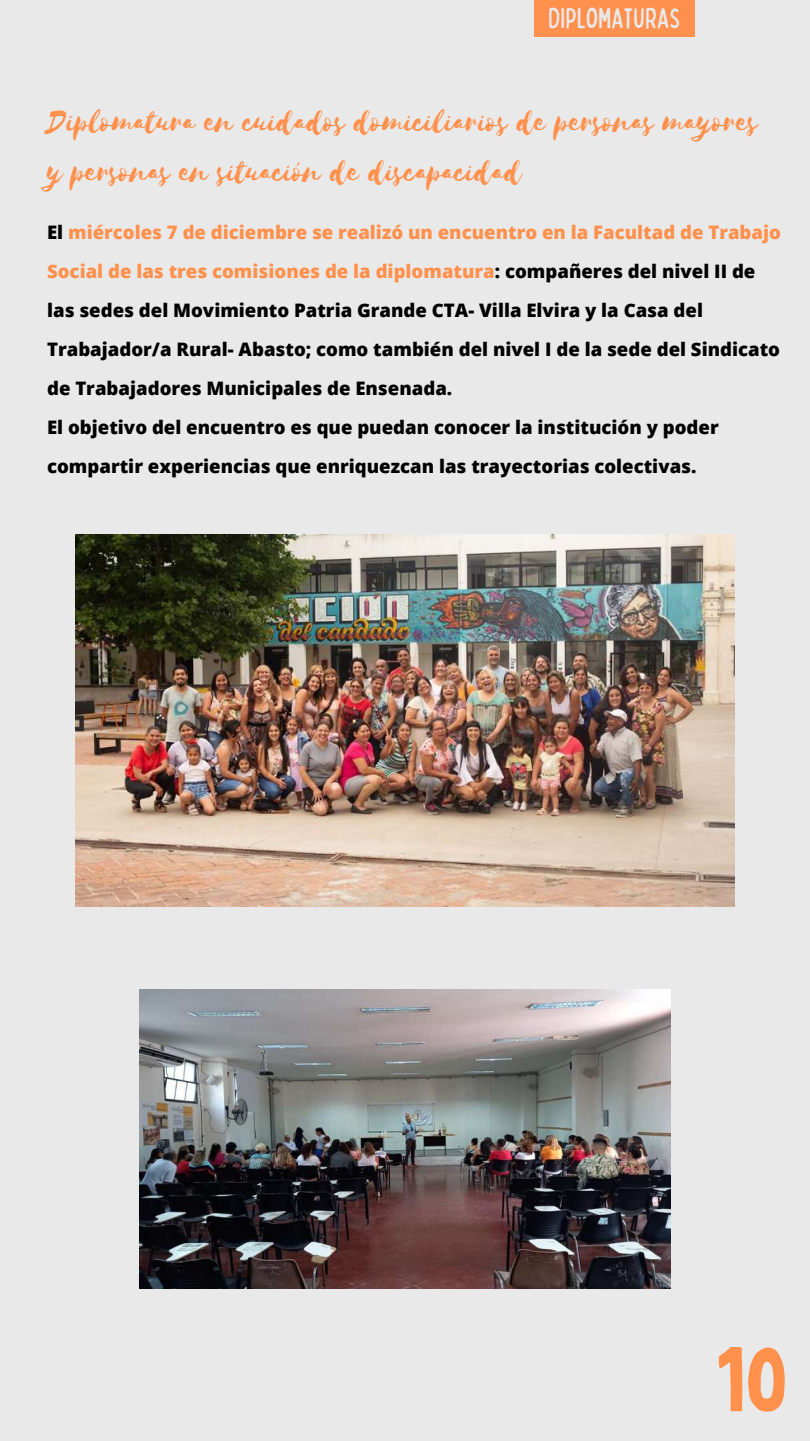
<style>
.page{position:relative;width:810px;height:1441px;background:#fff}
.page>*{position:absolute;margin:0;border:0;box-sizing:border-box;transform-origin:0 0}
.t1{font:90px "Bobby Jones";color:#ff914d}
.t2{font:35.7px/49.8px "Selima";color:#ff914d}
.t3{font:condensed 29.1px "Bobby Jones Soft";color:#e9e9e9}
.t4{font:800 18.6px/39px "Open Sans";color:#000}
.s1{color:#ff914d}
</style>
<div class="page">
<div style="left:0;top:0;width:810px;height:1440px;background:#e9e9e9"></div>
<div style="left:534px;top:0;width:160px;height:37px;background:#ff904e"></div>
<img style="left:75px;top:535px;width:659px;height:371px">
<img style="left:139px;top:989px;width:532px;height:299px">
<h3 class="t3" style="left:548px;top:-1px;width:135px">DIPLOMATURAS</h3>
<h2 class="t2" style="left:47px;top:98px;width:713px">Diplomatura en cuidados domiciliarios de personas mayores y personas en situación de discapacidad</h2>
<p class="t4" style="left:47px;top:212px;width:735px">El <span class="s1">miércoles 7 de diciembre se realizó un encuentro en la Facultad de Trabajo Social de las tres comisiones de la diplomatura</span>: compañeres del nivel II de las sedes del Movimiento Patria Grande CTA- Villa Elvira y la Casa del Trabajador/a Rural- Abasto; como también del nivel I de la sede del Sindicato de Trabajadores Municipales de Ensenada.<br>El objetivo del encuentro es que puedan conocer la institución y poder compartir experiencias que enriquezcan las trayectorias colectivas.</p>
<h1 class="t1" style="left:715px;top:1322px;width:73px">10</h1>
</div>
